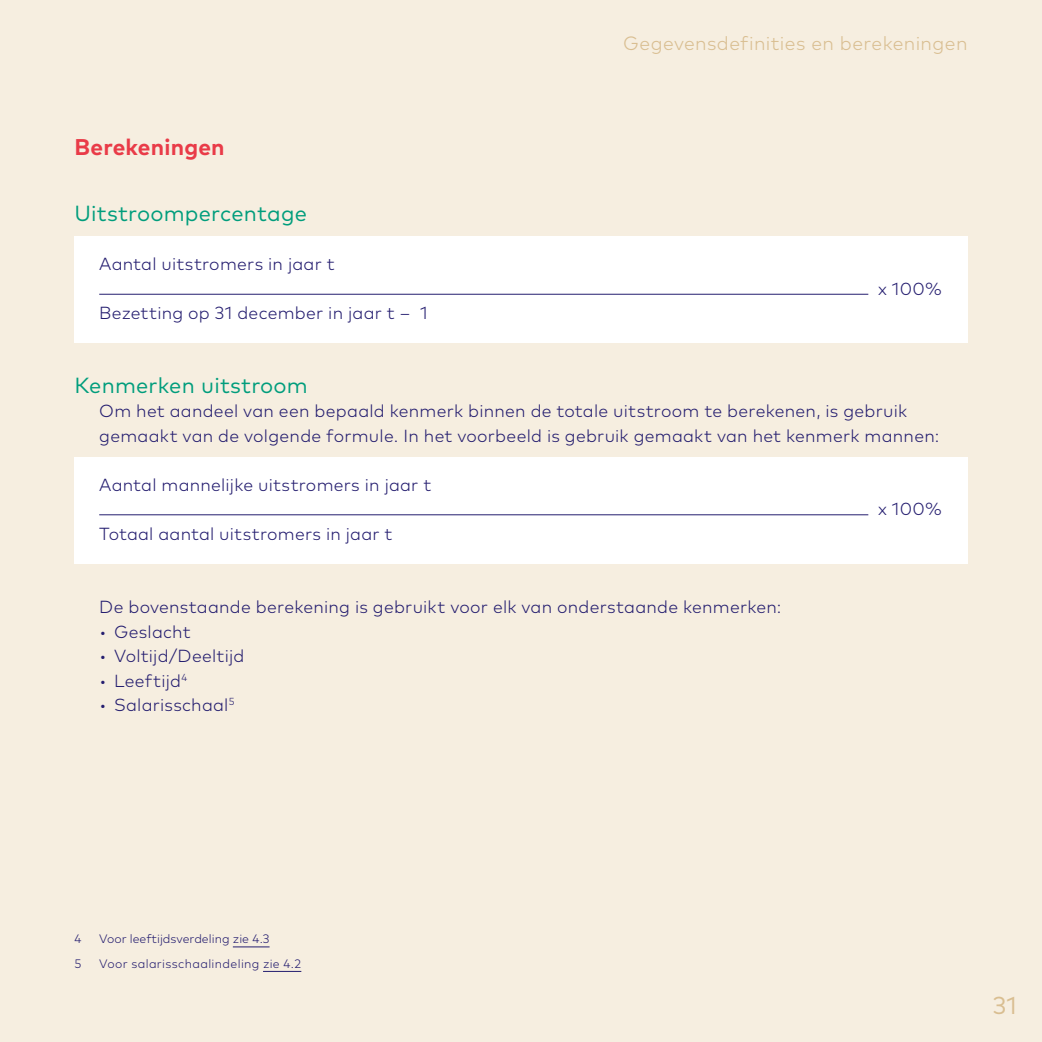
<style>
.page{position:relative;width:1042px;height:1042px;background:#f6eee0}
.page>*{position:absolute;margin:0;border:0;box-sizing:border-box;transform-origin:0 0}
.t1{font:24.5px "Mark Pro";color:#d9be91}
.t2{font:700 22.75px "Mark Pro";letter-spacing:.01em;color:#e93b48}
.t3{font:21.88px "Mark Pro";letter-spacing:.01em;color:#009d7c}
.t4{font:300 19.25px "Mark Pro";letter-spacing:.02em;color:#d9be91}
.t5{font:300 17.5px/24.5px "Mark Pro";letter-spacing:.015em;color:#241d6f}
.t6{font:300 12.25px "Mark Pro";letter-spacing:.03em;color:#241d6f}
.t7{font:300 12.25px "Mark Pro";letter-spacing:.01em;color:#241d6f}
</style>
<div class="page">
<div style="left:74px;top:236px;width:893px;height:58px;background:#fff"></div>
<div style="left:74px;top:285px;width:893px;height:58px;background:#fff"></div>
<div style="left:74px;top:457px;width:893px;height:57px;background:#fff"></div>
<div style="left:74px;top:506px;width:893px;height:57px;background:#fff"></div>
<hr style="left:99px;top:294px;width:769px;height:1px;background:#241d6f">
<hr style="left:99px;top:514px;width:769px;height:1px;background:#241d6f">
<hr style="left:233px;top:946px;width:37px;height:1px;background:#241d6f">
<hr style="left:263px;top:971px;width:38px;height:1px;background:#241d6f">
<h2 class="t2" style="left:74px;top:129px;width:152px">Berekeningen</h2>
<p class="t3" style="left:74px;top:197px;width:234px">Uitstroompercentage</p>
<p class="t5" style="left:99px;top:250px;width:237px">Aantal uitstromers in jaar t</p>
<p class="t5" style="left:99px;top:299px;width:330px">Bezetting op 31 december in jaar t – 1</p>
<p class="t4" style="left:623px;top:28px;width:346px">Gegevensdefinities en berekeningen</p>
<p class="t5" style="left:878px;top:275px;width:65px">x 100%</p>
<p class="t3" style="left:74px;top:368px;width:235px">Kenmerken uitstroom</p>
<p class="t5" style="left:99px;top:397px;width:841px">Om het aandeel van een bepaald kenmerk binnen de totale uitstroom te berekenen, is gebruik gemaakt van de volgende formule. In het voorbeeld is gebruik gemaakt van het kenmerk mannen:</p>
<p class="t5" style="left:99px;top:471px;width:334px">Aantal mannelijke uitstromers in jaar t</p>
<p class="t5" style="left:878px;top:495px;width:65px">x 100%</p>
<p class="t5" style="left:99px;top:520px;width:295px">Totaal aantal uitstromers in jaar t</p>
<p class="t5" style="left:99px;top:593px;width:684px">De bovenstaande berekening is gebruikt voor elk van onderstaande kenmerken:</p>
<p class="t5" style="left:99px;top:618px;width:93px">• Geslacht</p>
<p class="t5" style="left:99px;top:642px;width:147px">• Voltijd/Deeltijd</p>
<p class="t5" style="left:99px;top:667px;width:90px">• Leeftijd<sup>4</sup></p>
<p class="t5" style="left:99px;top:691px;width:137px">• Salarisschaal<sup>5</sup></p>
<p class="t7" style="left:74px;top:929px;width:9px">4</p>
<p class="t7" style="left:99px;top:929px;width:172px">Voor leeftijdsverdeling zie 4.3</p>
<p class="t7" style="left:74px;top:954px;width:9px">5</p>
<p class="t6" style="left:99px;top:954px;width:204px">Voor salarisschaalindeling zie 4.2</p>
<h1 class="t1" style="left:993px;top:987px;width:25px">31</h1>
</div>
